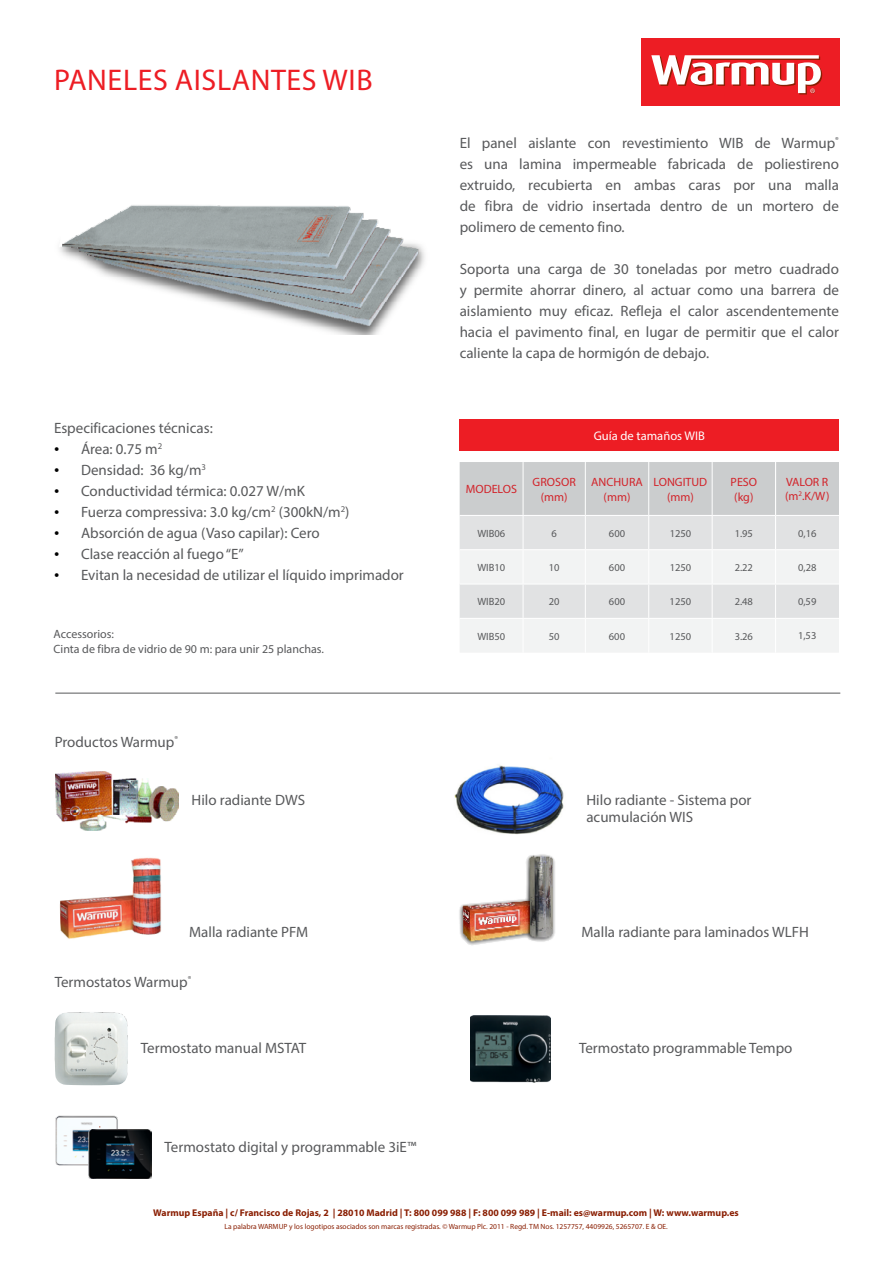
<style>
.page{position:relative;width:893px;height:1263px;background:#fff}
.page>*{position:absolute;margin:0;border:0;box-sizing:border-box;transform-origin:0 0}
.t1{font:30px "Myriad Pro";letter-spacing:.02em;color:#ed1d24}
.t2{font:15px/21px "Myriad Pro";color:#58595b;text-align:justify}
.t3{font:12.6px "Myriad Pro";color:#fff}
.t4{font:12px/14.4px "Myriad Pro";color:#d2232a;text-align:center}
.t5{font:12px "Myriad Pro";color:#58595b}
.t6{font:10.5px "Myriad Pro";color:#58595b}
.t7{font:700 9.75px "Myriad Pro";color:#8a1f03}
.t8{font:7.5px "Myriad Pro";color:#8a1f03}
.s1{font-family:"Times New Roman";color:#000}
</style>
<div class="page">
<div style="left:460px;top:419px;width:379px;height:32px;background:#ed1d24"></div>
<div style="left:641px;top:38px;width:199px;height:68px;background:#ed1d24"></div>
<svg style="left:651px;top:55px;width:171px;height:39px"></svg>
<hr style="left:55px;top:693px;width:785px;height:1px;background:#58595b">
<img style="left:59px;top:857px;width:102px;height:82px">
<img style="left:454px;top:765px;width:110px;height:70px">
<img style="left:459px;top:854px;width:96px;height:91px">
<img style="left:55px;top:771px;width:124px;height:59px">
<img style="left:55px;top:1012px;width:73px;height:73px">
<img style="left:470px;top:1015px;width:81px;height:67px">
<img style="left:59px;top:205px;width:366px;height:129px">
<svg style="left:460px;top:462px;width:379px;height:190px"></svg>
<hr style="left:460px;top:515px;width:63px;height:1px;background:#fff">
<hr style="left:523px;top:515px;width:62px;height:1px;background:#fff">
<hr style="left:585px;top:515px;width:64px;height:1px;background:#fff">
<hr style="left:649px;top:515px;width:63px;height:1px;background:#fff">
<hr style="left:712px;top:515px;width:63px;height:1px;background:#fff">
<hr style="left:776px;top:515px;width:63px;height:1px;background:#fff">
<hr style="left:523px;top:462px;width:1px;height:53px;background:#fff">
<hr style="left:585px;top:462px;width:1px;height:53px;background:#fff">
<hr style="left:648px;top:462px;width:1px;height:53px;background:#fff">
<hr style="left:712px;top:462px;width:1px;height:53px;background:#fff">
<hr style="left:460px;top:549px;width:63px;height:1px;background:#fff">
<hr style="left:523px;top:516px;width:1px;height:33px;background:#fff">
<hr style="left:585px;top:516px;width:1px;height:33px;background:#fff">
<hr style="left:648px;top:516px;width:1px;height:33px;background:#fff">
<hr style="left:523px;top:549px;width:62px;height:1px;background:#fff">
<hr style="left:712px;top:516px;width:1px;height:33px;background:#fff">
<hr style="left:585px;top:549px;width:64px;height:1px;background:#fff">
<hr style="left:649px;top:549px;width:63px;height:1px;background:#fff">
<hr style="left:712px;top:549px;width:63px;height:1px;background:#fff">
<hr style="left:776px;top:549px;width:63px;height:1px;background:#fff">
<hr style="left:523px;top:550px;width:1px;height:33px;background:#fff">
<hr style="left:523px;top:619px;width:1px;height:34px;background:#fff">
<hr style="left:585px;top:550px;width:1px;height:33px;background:#fff">
<hr style="left:648px;top:550px;width:1px;height:33px;background:#fff">
<hr style="left:585px;top:619px;width:1px;height:34px;background:#fff">
<hr style="left:648px;top:619px;width:1px;height:34px;background:#fff">
<hr style="left:712px;top:550px;width:1px;height:33px;background:#fff">
<hr style="left:712px;top:619px;width:1px;height:34px;background:#fff">
<hr style="left:775px;top:462px;width:1px;height:53px;background:#fff">
<hr style="left:775px;top:515px;width:1px;height:35px;background:#fff">
<hr style="left:775px;top:550px;width:1px;height:33px;background:#fff">
<hr style="left:775px;top:619px;width:1px;height:34px;background:#fff">
<hr style="left:460px;top:583px;width:63px;height:1px;background:#fff">
<hr style="left:523px;top:583px;width:62px;height:1px;background:#fff">
<hr style="left:585px;top:583px;width:64px;height:1px;background:#fff">
<hr style="left:649px;top:583px;width:63px;height:1px;background:#fff">
<hr style="left:712px;top:583px;width:64px;height:1px;background:#fff">
<hr style="left:776px;top:583px;width:63px;height:1px;background:#fff">
<hr style="left:523px;top:584px;width:1px;height:34px;background:#fff">
<hr style="left:585px;top:584px;width:1px;height:34px;background:#fff">
<hr style="left:648px;top:584px;width:1px;height:34px;background:#fff">
<hr style="left:712px;top:584px;width:1px;height:34px;background:#fff">
<hr style="left:775px;top:584px;width:1px;height:34px;background:#fff">
<hr style="left:460px;top:618px;width:63px;height:1px;background:#fff">
<hr style="left:523px;top:618px;width:62px;height:1px;background:#fff">
<hr style="left:585px;top:618px;width:64px;height:1px;background:#fff">
<hr style="left:649px;top:618px;width:63px;height:1px;background:#fff">
<hr style="left:712px;top:618px;width:64px;height:1px;background:#fff">
<hr style="left:776px;top:618px;width:63px;height:1px;background:#fff">
<img style="left:55px;top:1116px;width:63px;height:50px">
<img style="left:89px;top:1129px;width:63px;height:49px">
<h1 class="t1" style="left:54px;top:61px;width:320px">PANELES AISLANTES WIB</h1>
<p class="t2" style="left:54px;top:417px;width:160px">Especificaciones técnicas:</p>
<p class="t2" style="left:54px;top:438px;width:110px"><span class="s1">•</span> Área: 0.75 m<sup>2</sup></p>
<p class="t2" style="left:54px;top:459px;width:154px"><span class="s1">•</span> Densidad: 36 kg/m<sup>3</sup></p>
<p class="t2" style="left:54px;top:480px;width:252px"><span class="s1">•</span> Conductividad térmica: 0.027 W/mK</p>
<p class="t2" style="left:54px;top:501px;width:297px"><span class="s1">•</span> Fuerza compressiva: 3.0 kg/cm<sup>2</sup> (300kN/m<sup>2</sup>)</p>
<p class="t2" style="left:54px;top:522px;width:267px"><span class="s1">•</span> Absorción de agua (Vaso capilar): Cero</p>
<p class="t2" style="left:54px;top:543px;width:191px"><span class="s1">•</span> Clase reacción al fuego “E”</p>
<p class="t2" style="left:54px;top:564px;width:351px"><span class="s1">•</span> Evitan la necesidad de utilizar el líquido imprimador</p>
<p class="t2" style="left:460px;top:132px;width:381px">El panel aislante con revestimiento WIB de Warmup<sup>® </sup>es una lamina impermeable fabricada de poliestireno extruido, recubierta en ambas caras por una malla de fibra de vidrio insertada dentro de un mortero de polimero de cemento fino.</p>
<p class="t2" style="left:460px;top:258px;width:381px">Soporta una carga de 30 toneladas por metro cuadrado y permite ahorrar dinero, al actuar como una barrera de aislamiento muy eficaz. Refleja el calor ascendentemente hacia el pavimento final, en lugar de permitir que el calor caliente la capa de hormigón de debajo.</p>
<p class="t3" style="left:594px;top:428px;width:113px">Guía de tamaños WIB</p>
<p class="t4" style="left:466px;top:482px;width:53px">MODELOS</p>
<p class="t4" style="left:533px;top:475px;width:45px">GROSOR (mm)</p>
<p class="t4" style="left:591px;top:475px;width:53px">ANCHURA (mm)</p>
<p class="t4" style="left:654px;top:475px;width:55px">LONGITUD (mm)</p>
<p class="t4" style="left:731px;top:475px;width:28px">PESO (kg)</p>
<p class="t4" style="left:785px;top:475px;width:46px;text-align:left">VALOR R (m<sup>2</sup>.K/W)</p>
<p class="t6" style="left:477px;top:527px;width:29px">WIB06</p>
<p class="t6" style="left:551px;top:527px;width:7px">6</p>
<p class="t6" style="left:609px;top:527px;width:18px">600</p>
<p class="t6" style="left:670px;top:527px;width:23px">1250</p>
<p class="t6" style="left:735px;top:527px;width:20px">1.95</p>
<p class="t6" style="left:798px;top:526px;width:20px">0,16</p>
<p class="t6" style="left:477px;top:561px;width:29px">WIB10</p>
<p class="t6" style="left:549px;top:561px;width:12px">10</p>
<p class="t6" style="left:609px;top:561px;width:18px">600</p>
<p class="t6" style="left:670px;top:561px;width:23px">1250</p>
<p class="t6" style="left:735px;top:561px;width:20px">2.22</p>
<p class="t6" style="left:798px;top:561px;width:20px">0,28</p>
<p class="t6" style="left:477px;top:595px;width:29px">WIB20</p>
<p class="t6" style="left:549px;top:595px;width:12px">20</p>
<p class="t6" style="left:609px;top:595px;width:18px">600</p>
<p class="t6" style="left:670px;top:595px;width:23px">1250</p>
<p class="t6" style="left:735px;top:595px;width:20px">2.48</p>
<p class="t6" style="left:798px;top:595px;width:20px">0,59</p>
<p class="t5" style="left:54px;top:627px;width:62px">Accessorios:</p>
<p class="t6" style="left:477px;top:630px;width:29px">WIB50</p>
<p class="t6" style="left:549px;top:630px;width:12px">50</p>
<p class="t6" style="left:609px;top:630px;width:18px">600</p>
<p class="t6" style="left:670px;top:630px;width:23px">1250</p>
<p class="t6" style="left:735px;top:630px;width:20px">3.26</p>
<p class="t6" style="left:798px;top:629px;width:20px">1,53</p>
<p class="t5" style="left:54px;top:641px;width:272px">Cinta de fibra de vidrio de 90 m: para unir 25 planchas.</p>
<p class="t2" style="left:55px;top:731px;width:125px">Productos Warmup<sup>®</sup></p>
<p class="t2" style="left:192px;top:789px;width:115px">Hilo radiante DWS</p>
<p class="t2" style="left:586px;top:792px;width:167px;line-height:16.5px">Hilo radiante - Sistema por acumulación WIS</p>
<p class="t2" style="left:189px;top:921px;width:121px">Malla radiante PFM</p>
<p class="t2" style="left:581px;top:921px;width:229px">Malla radiante para laminados WLFH</p>
<p class="t2" style="left:55px;top:971px;width:138px">Termostatos Warmup<sup>®</sup></p>
<p class="t2" style="left:141px;top:1037px;width:167px">Termostato manual MSTAT</p>
<p class="t2" style="left:579px;top:1037px;width:215px">Termostato programmable Tempo</p>
<p class="t2" style="left:165px;top:1136px;width:253px">Termostato digital y programmable 3iE™</p>
<p class="t7" style="left:153px;top:1207px;width:587px">Warmup España | c/ Francisco de Rojas, 2 | 28010 Madrid | T: 800 099 988 | F: 800 099 989 | E-mail: es@warmup.com | W: www.warmup.es</p>
<p class="t8" style="left:224px;top:1221px;width:445px">La palabra WARMUP y los logotipos asociados son marcas registradas. © Warmup Plc. 2011 - Regd. TM Nos. 1257757, 4409926, 5265707. E &amp; OE.</p>
</div>
